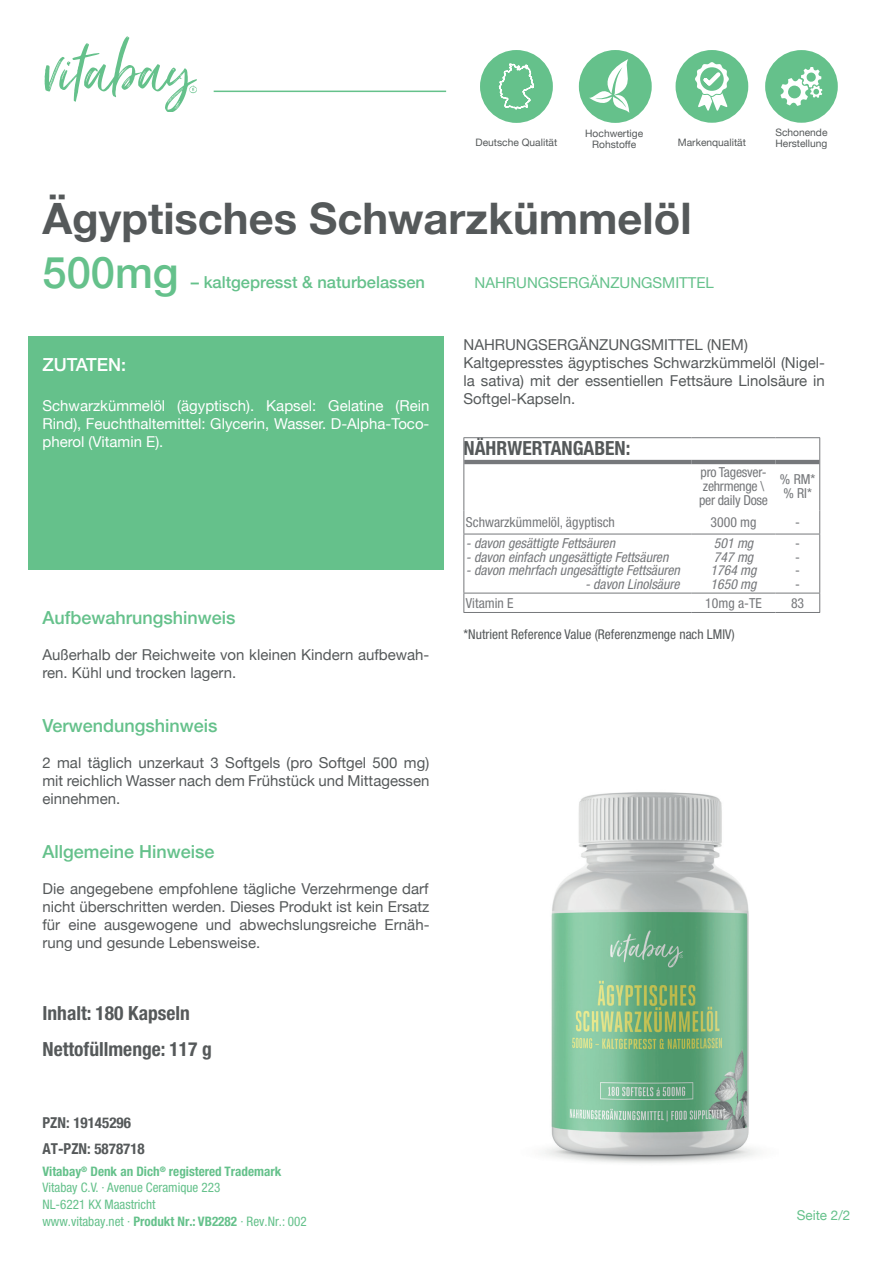
<style>
.page{position:relative;width:893px;height:1263px;background:#fff}
.page>*{position:absolute;margin:0;border:0;box-sizing:border-box;transform-origin:0 0}
.t1{font:700 43.5px "Helvetica Neue";color:#55595a}
.t2{font:500 43.5px "Helvetica Neue";color:#65c18b}
.t3{font:700 condensed 19.5px/36px "Helvetica Neue LTW1 G";color:#55595a}
.t4{font:500 18px "Helvetica Neue";color:#65c18b}
.t5{font:500 18px "Helvetica Neue";color:#fff}
.t6{font:500 16.5px "Helvetica Neue";color:#65c18b}
.t7{font:15px/18px "Helvetica Neue";color:#55595a}
.t8{font:15px/18px "Helvetica Neue";color:#fff;text-align:justify}
.t9{font:700 condensed 15px/25.5px "Helvetica Neue";color:#55595a}
.t10{font:15px "Helvetica Neue";color:#65c18b}
.t11{font:italic condensed 13.8px/13.8px "Helvetica Neue LTW1 G";color:#76787b}
.t12{font:condensed 13.8px/13.8px "Helvetica Neue LTW1 G";color:#76787b}
.t13{font:condensed 13.8px/13.8px "Helvetica Neue LTW1 G";letter-spacing:-.02em;color:#76787b}
.t14{font:condensed 13.5px "Helvetica Neue LTW1 G";color:#55595a}
.t15{font:13.5px "Helvetica Neue";color:#65c18b}
.t16{font:condensed 13.05px/16.5px "Helvetica Neue LTW1 G";color:#65c18b}
.t17{font:10.2px/10.6px "Helvetica Neue";color:#55595a}
.s1{font-weight:700}
</style>
<div class="page">
<div style="left:28px;top:336px;width:416px;height:234px;background:#65c18b"></div>
<img style="left:544px;top:792px;width:213px;height:371px">
<svg style="left:45px;top:36px;width:151px;height:76px"></svg>
<hr style="left:214px;top:91px;width:232px;height:1px;background:#65c18b">
<div style="left:480px;top:50px;width:73px;height:73px;background:#65c18b;border-radius:50%"></div>
<svg style="left:498px;top:63px;width:36px;height:47px"></svg>
<div style="left:676px;top:50px;width:72px;height:73px;background:#65c18b;border-radius:50%"></div>
<svg style="left:695px;top:62px;width:34px;height:49px"></svg>
<div style="left:765px;top:50px;width:73px;height:73px;background:#65c18b;border-radius:50%"></div>
<svg style="left:780px;top:67px;width:42px;height:39px"></svg>
<div style="left:579px;top:50px;width:73px;height:73px;background:#65c18b;border-radius:50%"></div>
<svg style="left:589px;top:59px;width:41px;height:54px"></svg>
<hr style="left:463px;top:462px;width:1px;height:48px;background:#76787b">
<hr style="left:819px;top:462px;width:1px;height:48px;background:#76787b">
<svg style="left:463px;top:510px;width:1px;height:24px"></svg>
<svg style="left:819px;top:510px;width:1px;height:24px"></svg>
<hr style="left:463px;top:437px;width:229px;height:1px;background:#76787b">
<svg style="left:463px;top:438px;width:1px;height:24px"></svg>
<hr style="left:692px;top:437px;width:83px;height:1px;background:#76787b">
<hr style="left:775px;top:437px;width:45px;height:1px;background:#76787b">
<svg style="left:819px;top:438px;width:1px;height:24px"></svg>
<hr style="left:464px;top:460px;width:228px;height:4px;background:#76787b">
<hr style="left:692px;top:460px;width:83px;height:4px;background:#76787b">
<hr style="left:775px;top:460px;width:44px;height:4px;background:#76787b">
<hr style="left:463px;top:534px;width:229px;height:1px;background:#76787b">
<hr style="left:463px;top:534px;width:1px;height:59px;background:#76787b">
<hr style="left:692px;top:534px;width:83px;height:1px;background:#76787b">
<hr style="left:775px;top:534px;width:45px;height:1px;background:#76787b">
<hr style="left:819px;top:534px;width:1px;height:59px;background:#76787b">
<hr style="left:463px;top:593px;width:229px;height:1px;background:#76787b">
<svg style="left:463px;top:593px;width:1px;height:19px"></svg>
<hr style="left:692px;top:593px;width:83px;height:1px;background:#76787b">
<hr style="left:775px;top:593px;width:45px;height:1px;background:#76787b">
<svg style="left:819px;top:593px;width:1px;height:19px"></svg>
<hr style="left:463px;top:612px;width:229px;height:1px;background:#76787b">
<hr style="left:692px;top:612px;width:83px;height:1px;background:#76787b">
<hr style="left:775px;top:612px;width:45px;height:1px;background:#76787b">
<p class="t17" style="left:476px;top:138px;width:83px">Deutsche Qualität</p>
<p class="t17" style="left:678px;top:138px;width:70px">Markenqualität</p>
<p class="t17" style="left:775px;top:128px;width:54px">Schonende<br>Herstellung</p>
<p class="t17" style="left:585px;top:129px;width:59px;text-align:center">Hochwertige<br>Rohstoffe</p>
<h1 class="t1" style="left:43px;top:184px;width:651px">Ägyptisches Schwarzkümmelöl</h1>
<h1 class="t2" style="left:43px;top:237px;width:138px">500mg</h1>
<p class="t6" style="left:191px;top:269px;width:236px">– kaltgepresst &amp; naturbelassen</p>
<p class="t10" style="left:475px;top:272px;width:241px">NAHRUNGSERGÄNZUNGSMITTEL</p>
<p class="t5" style="left:43px;top:350px;width:85px">ZUTATEN:</p>
<p class="t8" style="left:43px;top:397px;width:388px">Schwarzkümmelöl (ägyptisch). Kapsel: Gelatine (Rein Rind), Feuchthaltemittel: Glycerin, Wasser. D-Alpha-Toco&shy;pherol (Vitamin E).</p>
<p class="t4" style="left:43px;top:603px;width:195px">Aufbewahrungshinweis</p>
<p class="t7" style="left:43px;top:646px;width:388px">Außerhalb der Reichweite von kleinen Kindern aufbewah&shy;ren. Kühl und trocken lagern.</p>
<p class="t4" style="left:43px;top:711px;width:177px">Verwendungshinweis</p>
<p class="t7" style="left:43px;top:754px;width:388px;text-align:justify">2 mal täglich unzerkaut 3 Softgels (pro Softgel 500 mg) mit reichlich Wasser nach dem Frühstück und Mittagessen einnehmen.</p>
<p class="t4" style="left:43px;top:837px;width:174px">Allgemeine Hinweise</p>
<p class="t7" style="left:43px;top:880px;width:388px;text-align:justify">Die angegebene empfohlene tägliche Verzehrmenge darf nicht überschritten werden. Dieses Produkt ist kein Ersatz für eine ausgewogene und abwechslungsreiche Ernäh&shy;rung und gesunde Lebensweise.</p>
<h2 class="t3" style="left:43px;top:995px;width:171px">Inhalt: 180 Kapseln<br>Nettofüllmenge: 117 g</h2>
<p class="t9" style="left:43px;top:1110px;width:104px">PZN: 19145296<br>AT-PZN: 5878718</p>
<p class="t16" style="left:42px;top:1163px;width:266px"><span class="s1">Vitabay</span><sup>®</sup> <span class="s1">Denk an Dich</span><sup>®</sup> <span class="s1">registered Trademark </span>Vitabay C.V. · Avenue Ceramique 223<br>NL-6221 KX Maastricht<br>www.vitabay.net · <span class="s1">Produkt Nr.: VB2282</span> · Rev.Nr.: 002</p>
<p class="t7" style="left:463px;top:337px;width:363px">NAHRUNGSERGÄNZUNGSMITTEL (NEM)<br>Kaltgepresstes ägyptisches Schwarzkümmelöl (Nigel&shy;la sativa) mit der essentiellen Fettsäure Linolsäure in Softgel-Kapseln.</p>
<h2 class="t3" style="left:463px;top:430px;width:169px">NÄHRWERTANGABEN:</h2>
<p class="t13" style="left:699px;top:466px;width:70px">pro Tagesver&shy;zehrmenge \ per daily Dose</p>
<p class="t12" style="left:780px;top:473px;width:37px">% RM* % RI*</p>
<p class="t12" style="left:466px;top:515px;width:151px">Schwarzkümmelöl, ägyptisch</p>
<p class="t12" style="left:710px;top:515px;width:48px">3000 mg</p>
<p class="t12" style="left:795px;top:515px;width:6px">-</p>
<p class="t11" style="left:466px;top:536px;width:151px">- davon gesättigte Fettsäuren</p>
<p class="t11" style="left:466px;top:550px;width:204px">- davon einfach ungesättigte Fettsäuren</p>
<p class="t11" style="left:466px;top:564px;width:215px">- davon mehrfach ungesättigte Fettsäuren</p>
<p class="t11" style="left:585px;top:577px;width:96px">- davon Linolsäure</p>
<p class="t11" style="left:710px;top:536px;width:48px">501 mg<br>747 mg<br>1764 mg<br>1650 mg</p>
<p class="t12" style="left:795px;top:536px;width:6px;text-align:justify">- - - -</p>
<p class="t12" style="left:466px;top:596px;width:49px">Vitamin E</p>
<p class="t12" style="left:705px;top:596px;width:58px">10mg a-TE</p>
<p class="t12" style="left:791px;top:596px;width:15px">83</p>
<p class="t14" style="left:463px;top:626px;width:273px">*Nutrient Reference Value (Referenzmenge nach LMIV)</p>
<p class="t15" style="left:797px;top:1206px;width:55px">Seite 2/2</p>
</div>
